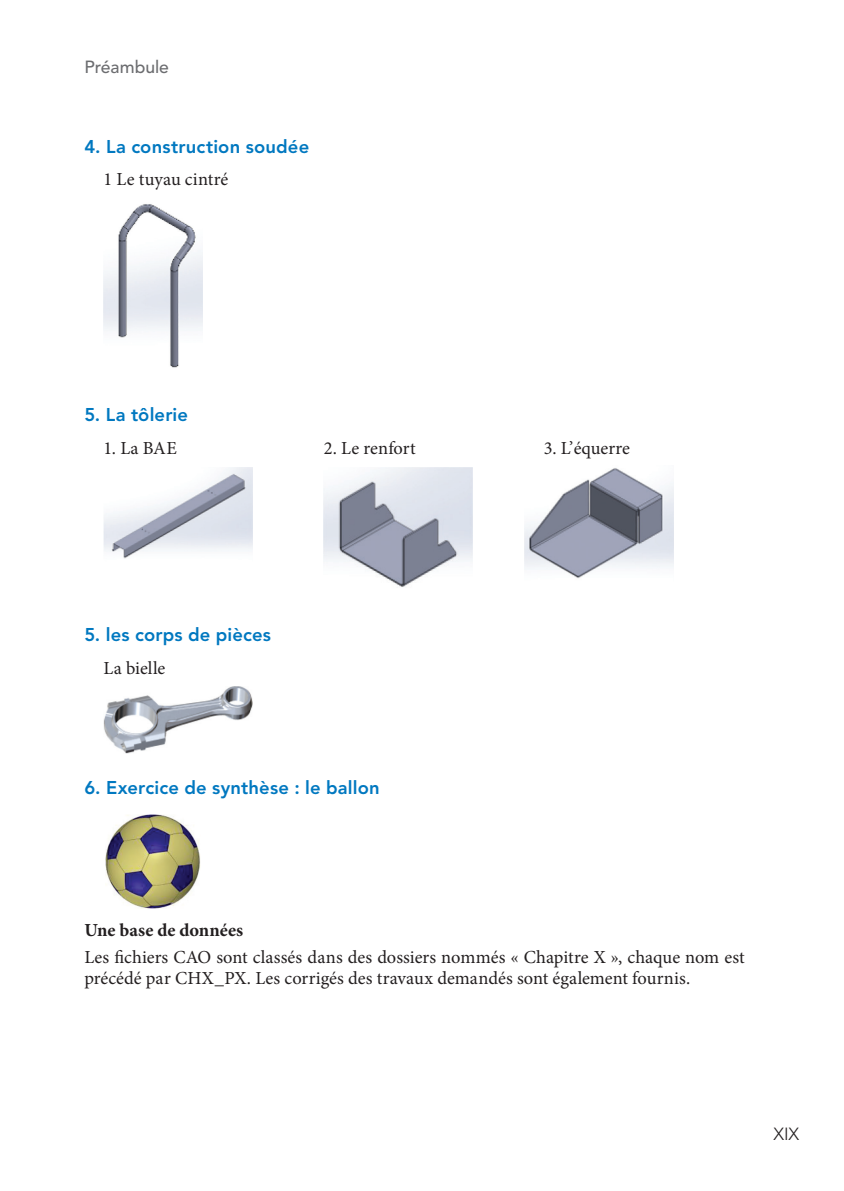
<style>
.page{position:relative;width:844px;height:1191px;background:#fff}
.page>*{position:absolute;margin:0;border:0;box-sizing:border-box;transform-origin:0 0}
.t1{font:18.38px/21.9px "Minion Pro";color:#231f20}
.t2{font:800 18.38px "Avenir LT Std";letter-spacing:.01em;color:#0078c0}
.t3{font:700 18.38px "Minion Pro";color:#231f20}
.t4{font:500 17.5px "Avenir LT Std";color:#6c6d70}
.t5{font:300 17.5px "Avenir LT Std";color:#231f20}
</style>
<div class="page">
<img style="left:104px;top:204px;width:99px;height:164px">
<img style="left:104px;top:467px;width:148px;height:92px">
<img style="left:323px;top:467px;width:149px;height:120px">
<img style="left:524px;top:468px;width:149px;height:110px">
<img style="left:104px;top:686px;width:148px;height:67px">
<img style="left:105px;top:814px;width:95px;height:95px">
<p class="t4" style="left:84px;top:57px;width:86px">Préambule</p>
<p class="t2" style="left:84px;top:135px;width:226px">4. La construction soudée</p>
<p class="t1" style="left:104px;top:168px;width:126px">1 Le tuyau cintré</p>
<p class="t2" style="left:84px;top:404px;width:105px">5. La tôlerie</p>
<p class="t1" style="left:104px;top:437px;width:75px">1. La BAE</p>
<p class="t1" style="left:323px;top:437px;width:93px">2. Le renfort</p>
<p class="t1" style="left:543px;top:437px;width:88px">3. L’équerre</p>
<p class="t2" style="left:84px;top:624px;width:188px">5. les corps de pièces</p>
<p class="t1" style="left:104px;top:657px;width:63px">La bielle</p>
<p class="t2" style="left:84px;top:777px;width:297px">6. Exercice de synthèse : le ballon</p>
<p class="t3" style="left:84px;top:917px;width:160px">Une base de données</p>
<p class="t1" style="left:84px;top:945px;width:661px">Les fichiers CAO sont classés dans des dossiers nommés « Chapitre X », chaque nom est précédé par CHX_PX. Les corrigés des travaux demandés sont également fournis.</p>
<p class="t5" style="left:773px;top:1123px;width:27px">XIX</p>
</div>
